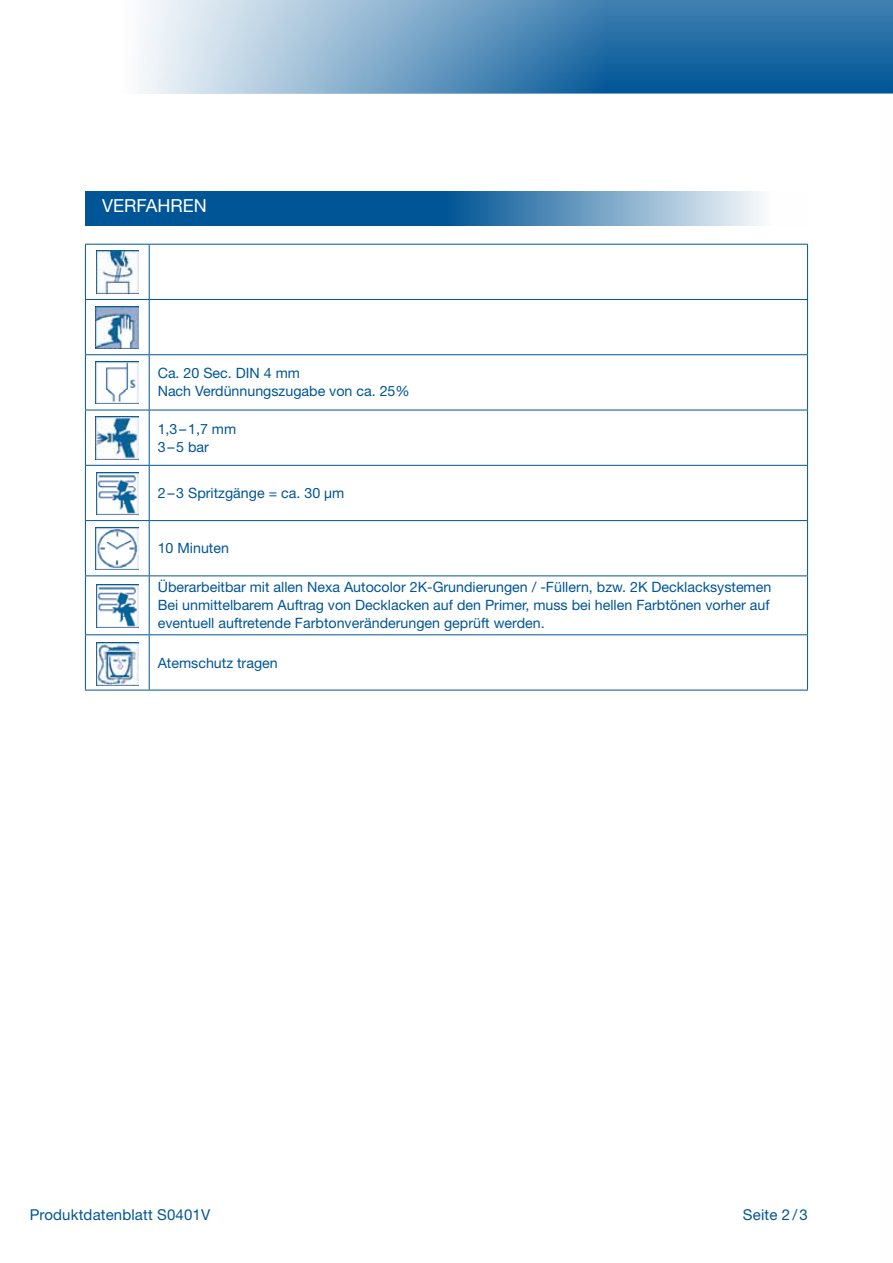
<style>
.page{position:relative;width:893px;height:1263px;background:#fff}
.page>*{position:absolute;margin:0;border:0;box-sizing:border-box;transform-origin:0 0}
.t1{font:18px "Helvetica Neue LT Std";color:#fff}
.t2{font:15px "Helvetica Neue LT Std";letter-spacing:.01em;color:#005596}
.t3{font:14.25px/18px "Helvetica Neue LT Std";color:#005596}
</style>
<div class="page">
<svg style="left:140px;top:0;width:752px;height:94px;background:#6297be"></svg>
<svg style="left:892px;top:0;width:1px;height:94px"></svg>
<svg style="left:85px;top:191px;width:677px;height:34px;background:#397aad"></svg>
<hr style="left:85px;top:245px;width:1px;height:54px;background:#005596">
<hr style="left:85px;top:300px;width:1px;height:54px;background:#005596">
<hr style="left:85px;top:355px;width:1px;height:55px;background:#005596">
<hr style="left:85px;top:410px;width:1px;height:55px;background:#005596">
<hr style="left:85px;top:466px;width:1px;height:54px;background:#005596">
<hr style="left:85px;top:521px;width:1px;height:54px;background:#005596">
<hr style="left:85px;top:576px;width:1px;height:58px;background:#005596">
<hr style="left:85px;top:635px;width:1px;height:55px;background:#005596">
<hr style="left:85px;top:244px;width:64px;height:1px;background:#005596">
<hr style="left:85px;top:299px;width:64px;height:1px;background:#005596">
<hr style="left:85px;top:354px;width:64px;height:1px;background:#005596">
<hr style="left:85px;top:410px;width:64px;height:1px;background:#005596">
<hr style="left:85px;top:465px;width:64px;height:1px;background:#005596">
<hr style="left:85px;top:520px;width:64px;height:1px;background:#005596">
<hr style="left:85px;top:575px;width:64px;height:1px;background:#005596">
<hr style="left:85px;top:634px;width:64px;height:1px;background:#005596">
<hr style="left:85px;top:690px;width:64px;height:1px;background:#005596">
<hr style="left:149px;top:245px;width:1px;height:54px;background:#005596">
<hr style="left:149px;top:300px;width:1px;height:54px;background:#005596">
<hr style="left:149px;top:355px;width:1px;height:55px;background:#005596">
<hr style="left:149px;top:410px;width:1px;height:55px;background:#005596">
<hr style="left:149px;top:466px;width:1px;height:54px;background:#005596">
<hr style="left:149px;top:521px;width:1px;height:54px;background:#005596">
<hr style="left:149px;top:576px;width:1px;height:58px;background:#005596">
<hr style="left:149px;top:635px;width:1px;height:55px;background:#005596">
<hr style="left:149px;top:244px;width:659px;height:1px;background:#005596">
<hr style="left:807px;top:245px;width:1px;height:54px;background:#005596">
<hr style="left:807px;top:300px;width:1px;height:54px;background:#005596">
<hr style="left:807px;top:355px;width:1px;height:55px;background:#005596">
<hr style="left:807px;top:410px;width:1px;height:55px;background:#005596">
<hr style="left:807px;top:466px;width:1px;height:54px;background:#005596">
<hr style="left:807px;top:521px;width:1px;height:54px;background:#005596">
<hr style="left:807px;top:576px;width:1px;height:58px;background:#005596">
<hr style="left:807px;top:635px;width:1px;height:55px;background:#005596">
<hr style="left:149px;top:299px;width:659px;height:1px;background:#005596">
<hr style="left:149px;top:354px;width:659px;height:1px;background:#005596">
<hr style="left:149px;top:410px;width:659px;height:1px;background:#005596">
<hr style="left:149px;top:465px;width:659px;height:1px;background:#005596">
<hr style="left:149px;top:520px;width:659px;height:1px;background:#005596">
<hr style="left:149px;top:575px;width:659px;height:1px;background:#005596">
<hr style="left:149px;top:634px;width:659px;height:1px;background:#005596">
<hr style="left:149px;top:690px;width:659px;height:1px;background:#005596">
<img style="left:96px;top:306px;width:42px;height:43px">
<img style="left:96px;top:361px;width:42px;height:43px">
<img style="left:96px;top:527px;width:42px;height:43px">
<img style="left:96px;top:472px;width:43px;height:42px">
<img style="left:96px;top:251px;width:43px;height:42px">
<img style="left:96px;top:417px;width:42px;height:42px">
<img style="left:96px;top:585px;width:43px;height:42px">
<img style="left:96px;top:643px;width:43px;height:42px">
<p class="t1" style="left:102px;top:195px;width:106px">Verfahren</p>
<p class="t3" style="left:158px;top:364px;width:254px">Ca. 20 Sec. DIN 4 mm<br>Nach Verdünnungszugabe von ca. 25%</p>
<p class="t3" style="left:158px;top:419px;width:80px">1,3–1,7 mm<br>3–5 bar</p>
<p class="t3" style="left:158px;top:484px;width:188px">2–3 Spritzgänge = ca. 30 µm</p>
<p class="t3" style="left:158px;top:539px;width:73px">10 Minuten</p>
<p class="t3" style="left:158px;top:578px;width:615px">Überarbeitbar mit allen Nexa Autocolor 2K-Grundierungen / -Füllern, bzw. 2K Decklacksystemen<br>Bei unmittelbarem Auftrag von Decklacken auf den Primer, muss bei hellen Farbtönen vorher auf eventuell auftretende Farbtonveränderungen geprüft werden.</p>
<p class="t3" style="left:158px;top:653px;width:122px">Atemschutz tragen</p>
<p class="t2" style="left:30px;top:1206px;width:182px">Produktdatenblatt S0401V</p>
<p class="t2" style="left:743px;top:1206px;width:66px">Seite 2 / 3</p>
</div>
